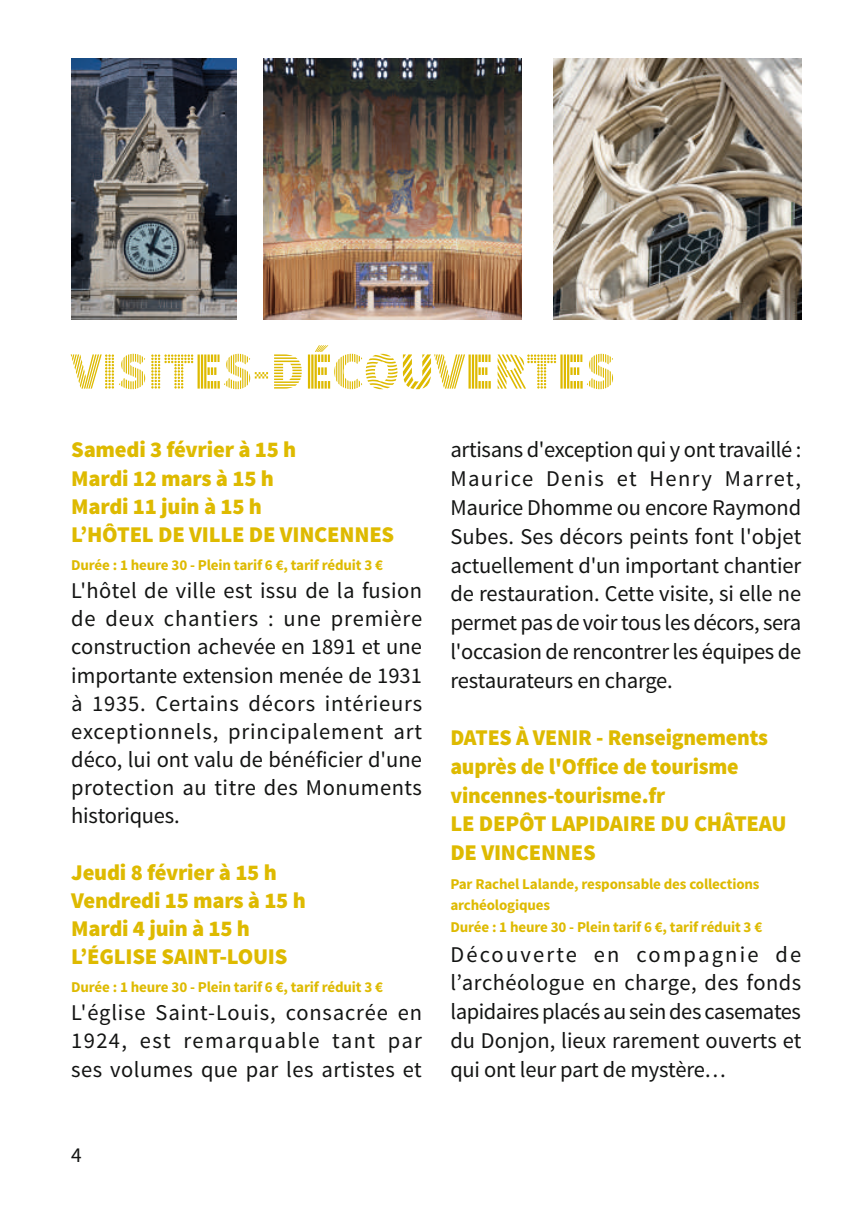
<style>
.page{position:relative;width:851px;height:1207px;background:#fff}
.page>*{position:absolute;margin:0;border:0;box-sizing:border-box;transform-origin:0 0}
.t1{font:900 52.5px "Source Sans Pro DISPLAYV2";color:#deba00}
.t2{font:22.5px/28.8px "Source Sans Pro";letter-spacing:.005em;color:#131413;text-align:justify}
.t3{font:900 22.5px/28px "Source Sans Pro";letter-spacing:-.01em;color:#deba00}
.t4{font:21.25px "Source Sans Pro";color:#131413}
.t5{font:700 15px/21.2px "Source Sans Pro";letter-spacing:-.01em;color:#deba00}
</style>
<div class="page">
<hr style="left:850px;top:0;width:1px;height:1206px;background:#fbf2d7">
<img style="left:71px;top:58px;width:166px;height:262px">
<img style="left:263px;top:58px;width:258px;height:262px">
<img style="left:553px;top:58px;width:248px;height:262px">
<h1 class="t1" style="left:71px;top:344px;width:546px">VISITES-DÉCOUVERTES</h1>
<p class="t3" style="left:71px;top:437px;width:325px">Samedi 3 février à 15 h<br>Mardi 12 mars à 15 h<br>Mardi 11 juin à 15 h<br>L’HÔTEL DE VILLE DE VINCENNES</p>
<p class="t5" style="left:71px;top:555px;width:313px">Durée : 1 heure 30 - Plein tarif 6 €, tarif réduit 3 €</p>
<p class="t2" style="left:71px;top:577px;width:352px;line-height:28px">L'hôtel de ville est issu de la fusion de deux chantiers : une première construction achevée en 1891 et une importante extension menée de 1931 à 1935. Certains décors intérieurs exceptionnels, principalement art déco, lui ont valu de bénéficier d'une protection au titre des Monuments historiques.</p>
<p class="t3" style="left:71px;top:858px;width:236px">Jeudi 8 février à 15 h<br>Vendredi 15 mars à 15 h<br>Mardi 4 juin à 15 h<br>L’ÉGLISE SAINT-LOUIS</p>
<p class="t5" style="left:71px;top:976px;width:313px">Durée : 1 heure 30 - Plein tarif 6 €, tarif réduit 3 €</p>
<p class="t2" style="left:71px;top:998px;width:352px;line-height:28px">L'église Saint-Louis, consacrée en 1924, est remarquable tant par ses volumes que par les artistes et</p>
<p class="t4" style="left:71px;top:1141px;width:12px">4</p>
<p class="t2" style="left:450px;top:436px;width:353px">artisans d'exception qui y ont travaillé :<br>Maurice Denis et Henry Marret, Maurice Dhomme ou encore Raymond Subes. Ses décors peints font l'objet actuellement d'un important chantier de restauration. Cette visite, si elle ne permet pas de voir tous les décors, sera l'occasion de rencontrer les équipes de restaurateurs en charge.</p>
<p class="t3" style="left:450px;top:724px;width:338px;line-height:28.8px">DATES À VENIR - Renseignements auprès de l'Office de tourisme vincennes-tourisme.fr<br>LE DEPÔT LAPIDAIRE DU CHÂTEAU<br>DE VINCENNES</p>
<p class="t5" style="left:450px;top:873px;width:313px">Par Rachel Lalande, responsable des collections archéologiques<br>Durée : 1 heure 30 - Plein tarif 6 €, tarif réduit 3 €</p>
<p class="t2" style="left:450px;top:939px;width:352px">Découverte en compagnie de l’archéologue en charge, des fonds lapidaires placés au sein des casemates du Donjon, lieux rarement ouverts et qui ont leur part de mystère…</p>
</div>
